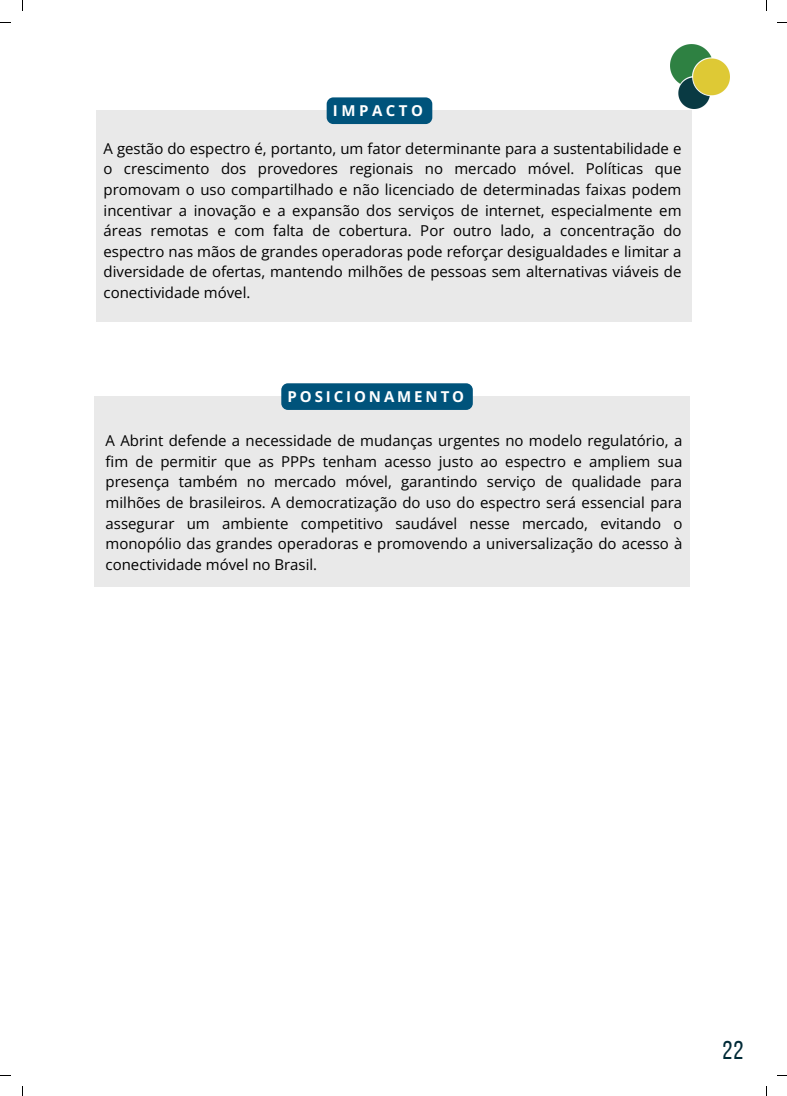
<style>
.page{position:relative;width:787px;height:1096px;background:#fff}
.page>*{position:absolute;margin:0;border:0;box-sizing:border-box;transform-origin:0 0}
.t1{font:25.88px "Bebas Neue";color:#002a37}
.t2{font:15px/20.6px "Open Sans";color:#000;text-align:justify}
.t3{font:700 15px "Open Sans";letter-spacing:.195em;color:#fff}
.t4{font:700 15px "Open Sans";letter-spacing:.235em;color:#fff}
</style>
<div class="page">
<div style="left:95px;top:396px;width:595px;height:190px;background:#e9e9e9"></div>
<div style="left:96px;top:111px;width:595px;height:211px;background:#e9e9e9"></div>
<div style="left:281px;top:383px;width:192px;height:27px;background:#00537b;border-radius:7px"></div>
<div style="left:327px;top:97px;width:105px;height:27px;background:#00537b;border-radius:7px"></div>
<img style="left:670px;top:44px;width:60px;height:64px">
<p class="t4" style="left:333px;top:100px;width:92px">IMPACTO</p>
<h1 class="t2" style="left:104px;top:137px;width:579px">A gestão do espectro é, portanto, um fator determinante para a sustentabilidade e o crescimento dos provedores regionais no mercado móvel. Políticas que promovam o uso compartilhado e não licenciado de determinadas faixas podem incentivar a inovação e a expansão dos serviços de internet, especialmente em áreas remotas e com falta de cobertura. Por outro lado, a concentração do espectro nas mãos de grandes operadoras pode reforçar desigualdades e limitar a diversidade de ofertas, mantendo milhões de pessoas sem alternativas viáveis de conectividade móvel.</h1>
<h1 class="t3" style="left:288px;top:386px;width:178px">POSICIONAMENTO</h1>
<p class="t2" style="left:106px;top:430px;width:578px">A Abrint defende a necessidade de mudanças urgentes no modelo regulatório, a fim de permitir que as PPPs tenham acesso justo ao espectro e ampliem sua presença também no mercado móvel, garantindo serviço de qualidade para milhões de brasileiros. A democratização do uso do espectro será essencial para assegurar um ambiente competitivo saudável nesse mercado, evitando o monopólio das grandes operadoras e promovendo a universalização do acesso à conectividade móvel no Brasil.</p>
<p class="t1" style="left:722px;top:1039px;width:23px">22</p>
</div>
